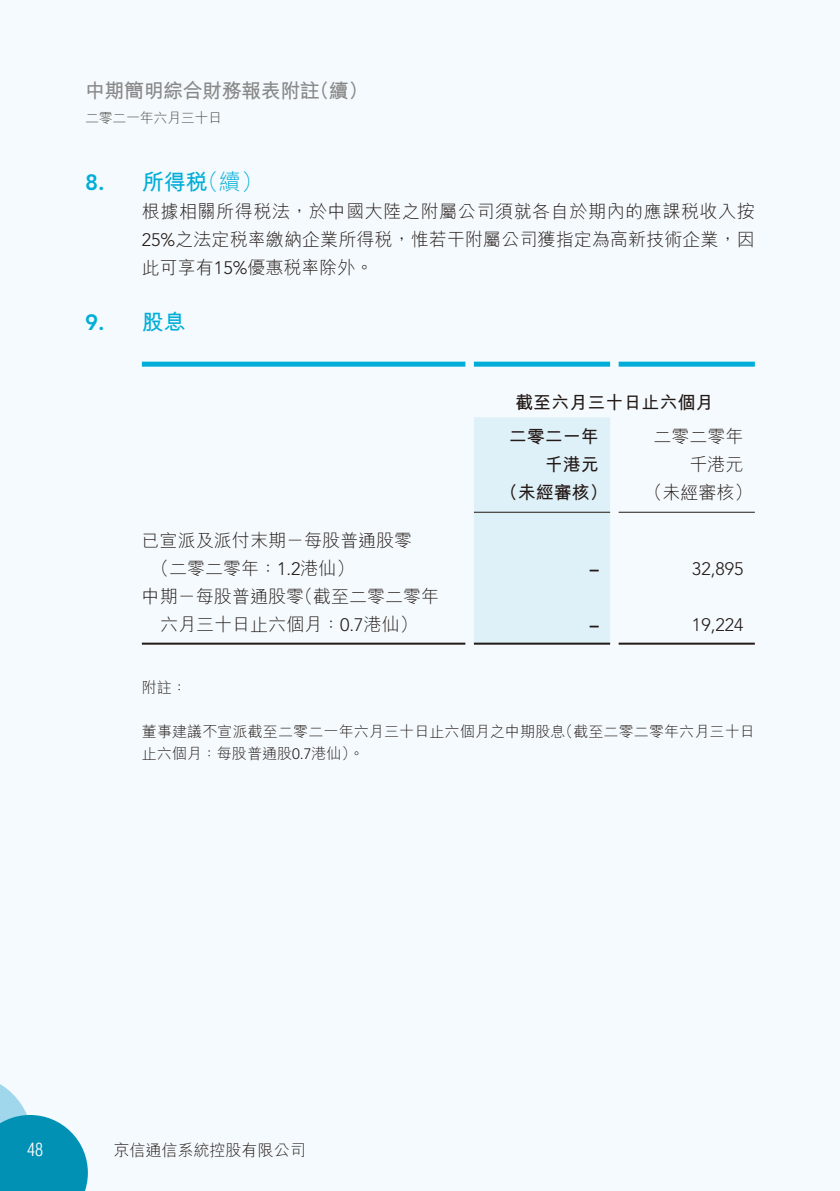
<style>
.page{position:relative;width:840px;height:1191px;background:#fff}
.page>*{position:absolute;margin:0;border:0;box-sizing:border-box;transform-origin:0 0}
.t1{font:22px "M Hei HK Bold E Ten B5 H";color:#00add8}
.t2{font:800 22px "Avenir LT Std";color:#00add8}
.t3{font:20px "M Hei HK Bold E Ten B5 H";letter-spacing:-.025em;color:#898989}
.t4{font:18px/28px "M Hei HK Light E Ten B5 H";color:#231916;text-align:justify}
.t5{font:18px/33.6px "M Hei HK Bold E Ten B5 H";color:#231916}
.t6{font:300 18px "Avenir LT Std";color:#231916}
.t7{font:300 condensed 18px "Helvetica LT Std";color:#fff}
.t8{font:800 18px "Avenir LT Std";color:#231916}
.t9{font:16px "M Hei HK Light E Ten B5 H";color:#231916}
.t10{font:15px/22px "M Hei HK Light E Ten B5 H";letter-spacing:.01em;color:#231916}
.t11{font:14px "M Hei HK Light E Ten B5 H";letter-spacing:-.025em;color:#4c4948}
.s1{font-family:"Avenir LT Std";font-weight:800}
.s2{font-family:"M Hei HK Light E Ten B5 H"}
.s3{font-family:"Avenir LT Std";font-weight:300}
.s4{font-family:"M Hei HK Bold E Ten B5 H";font-weight:400}
</style>
<div class="page">
<div style="left:0;top:0;width:839px;height:1191px;background:#f4fafd"></div>
<svg style="left:0;top:1084px;width:88px;height:107px"></svg>
<div style="left:474px;top:417px;width:135px;height:225px;background:#def0f8"></div>
<div style="left:142px;top:362px;width:323px;height:5px;background:#00add8"></div>
<div style="left:473px;top:362px;width:136px;height:5px;background:#00add8"></div>
<div style="left:618px;top:362px;width:136px;height:5px;background:#00add8"></div>
<hr style="left:473px;top:512px;width:136px;height:1px;background:#231916">
<hr style="left:618px;top:512px;width:136px;height:1px;background:#231916">
<hr style="left:142px;top:642px;width:323px;height:2px;background:#231916">
<hr style="left:473px;top:642px;width:136px;height:2px;background:#231916">
<hr style="left:618px;top:642px;width:136px;height:2px;background:#231916">
<p class="t3" style="left:85px;top:83px;width:284px">中期簡明綜合財務報表附註（續）</p>
<p class="t11" style="left:85px;top:112px;width:138px">二零二一年六月三十日</p>
<p class="t1" style="left:85px;top:173px;width:179px"><span class="s1">8.</span> 所得稅<span class="s2">（續）</span></p>
<p class="t4" style="left:142px;top:200px;width:614px">根據相關所得稅法，於中國大陸之附屬公司須就各自於期內的應課稅收入按<span class="s3">25%</span>之法定稅率繳納企業所得稅，惟若干附屬公司獲指定為高新技術企業，因此可享有<span class="s3">15%</span>優惠稅率除外。</p>
<p class="t2" style="left:85px;top:311px;width:102px">9. <span class="s4">股息</span></p>
<p class="t5" style="left:508px;top:388px;width:206px;text-indent:7px">截至六月三十日止六個月二零二一年</p>
<p class="t4" style="left:653px;top:425px;width:91px">二零二零年</p>
<p class="t4" style="left:151px;top:528px;width:262px;text-indent:-9px">已宣派及派付末期－每股普通股零（二零二零年：<span class="s3">1.2</span>港仙）</p>
<p class="t4" style="left:142px;top:584px;width:298px;text-align:center">中期－每股普通股零（截至二零二零年六月三十日止六個月：<span class="s3">0.7</span>港仙）</p>
<p class="t5" style="left:544px;top:450px;width:55px">千港元</p>
<p class="t4" style="left:689px;top:453px;width:55px">千港元</p>
<p class="t5" style="left:499px;top:478px;width:109px">（未經審核）</p>
<p class="t4" style="left:644px;top:481px;width:109px">（未經審核）</p>
<p class="t8" style="left:589px;top:560px;width:10px">–</p>
<p class="t6" style="left:691px;top:560px;width:53px">32,895</p>
<p class="t8" style="left:589px;top:616px;width:10px">–</p>
<p class="t6" style="left:691px;top:616px;width:53px">19,224</p>
<p class="t10" style="left:142px;top:678px;width:46px">附註：</p>
<p class="t10" style="left:142px;top:722px;width:614px">董事建議不宣派截至二零二一年六月三十日止六個月之中期股息（截至二零二零年六月三十日止六個月：每股普通股<span class="s3">0.7</span>港仙）。</p>
<p class="t7" style="left:27px;top:1143px;width:17px">48</p>
<p class="t9" style="left:113px;top:1143px;width:193px">京信通信系統控股有限公司</p>
</div>
